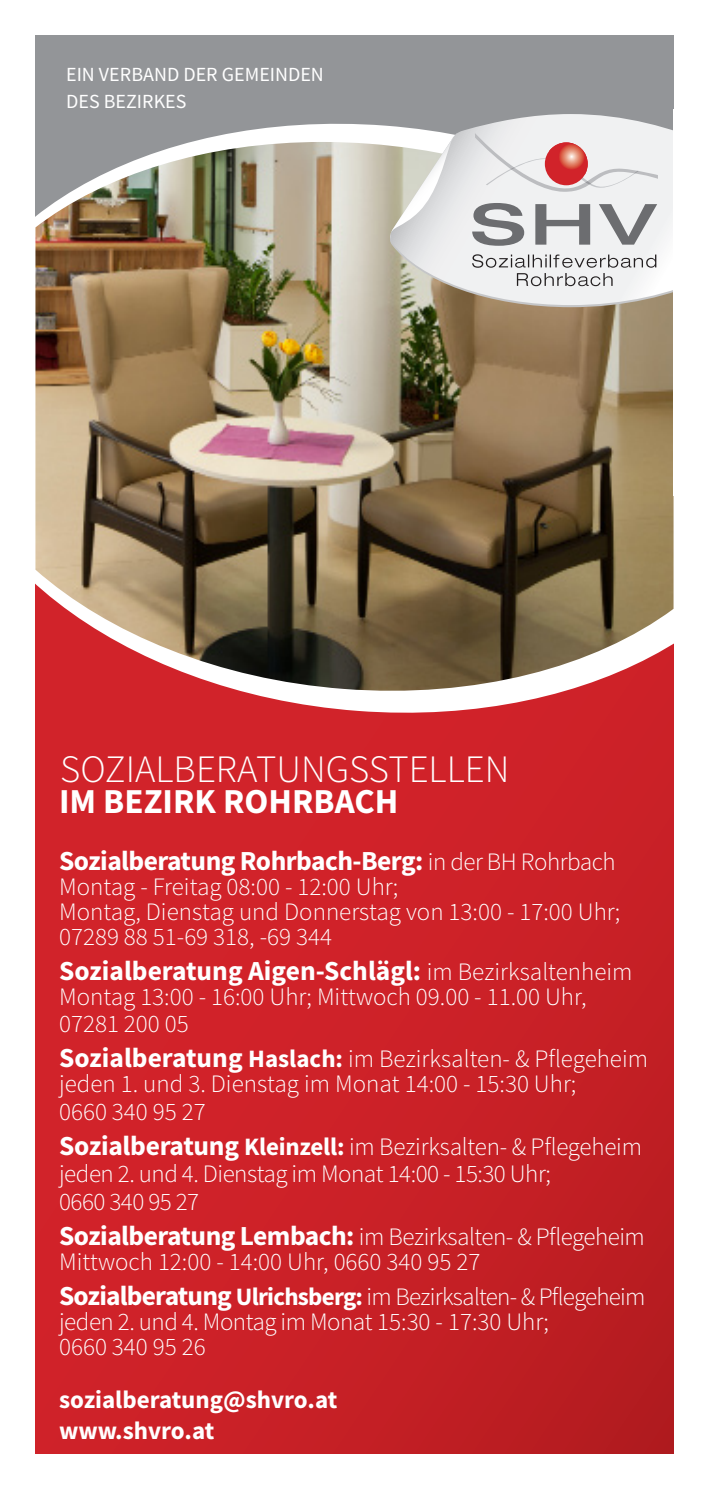
<style>
.page{position:relative;width:709px;height:1489px;background:#fff}
.page>*{position:absolute;margin:0;border:0;box-sizing:border-box;transform-origin:0 0}
.t1{font:300 38.75px "Source Sans Pro";color:#fff}
.t2{font:700 35px "Source Sans Pro";color:#fff}
.t3{font:700 27.5px "Source Sans Pro";color:#fff}
.t4{font:700 27.5px "Source Sans Pro";letter-spacing:-.02em;color:#fff}
.t5{font:300 25px/25px "Source Sans Pro";color:#fff}
.t6{font:300 25px/25px "Source Sans Pro";letter-spacing:-.02em;color:#fff}
.t7{font:700 25px/30px "Source Sans Pro";color:#fff}
.t8{font:20px/27.5px "Source Sans Pro";color:#fff}
.s1{font-weight:300;font-size:25px}
.s2{font-weight:700;font-size:27.5px}
.s3{font-weight:700}
</style>
<div class="page">
<div style="left:35px;top:35px;width:638px;height:1418px;background:linear-gradient(to right,#d4232b,#c21f24)"></div>
<div style="left:35px;top:35px;width:638px;height:377px;background:#939598"></div>
<svg style="left:35px;top:123px;width:638px;height:605px;fill:#d1232a"></svg>
<svg style="left:35px;top:126px;width:638px;height:580px"></svg>
<img style="left:35px;top:142px;width:638px;height:557px">
<svg style="left:390px;top:114px;width:283px;height:191px"></svg>
<svg style="left:390px;top:133px;width:67px;height:106px"></svg>
<svg style="left:472px;top:203px;width:185px;height:43px"></svg>
<svg style="left:472px;top:254px;width:184px;height:32px"></svg>
<svg style="left:475px;top:133px;width:183px;height:61px"></svg>
<p class="t8" style="left:66px;top:61px;width:259px">EIN VERBAND DER GEMEINDEN<br>DES BEZIRKES</p>
<h1 class="t1" style="left:60px;top:746px;width:451px">SOZIALBERATUNGSSTELLEN</h1>
<h2 class="t2" style="left:59px;top:778px;width:341px">IM BEZIRK ROHRBACH</h2>
<p class="t4" style="left:59px;top:842px;width:558px">Sozialberatung Rohrbach-Berg: <span class="s1">in der BH Rohrbach</span></p>
<p class="t5" style="left:59px;top:874px;width:562px">Montag - Freitag 08:00 - 12:00 Uhr;<br>Montag, Dienstag und Donnerstag von 13:00 - 17:00 Uhr;<br>07289 88 51-69 318, -69 344</p>
<p class="t3" style="left:59px;top:952px;width:575px">Sozialberatung Aigen-Schlägl: <span class="s1">im Bezirksaltenheim</span></p>
<p class="t5" style="left:59px;top:982px;width:529px;line-height:27.5px">Montag 13:00 - 16:00 Uhr; Mittwoch 09.00 - 11.00 Uhr,<br>07281 200 05</p>
<p class="t5" style="left:59px;top:1046px;width:590px"><span class="s2">Sozialberatung</span> <span class="s3">Haslach:</span> im Bezirksalten- &amp; Pflegeheim jeden 1. und 3. Dienstag im Monat 14:00 - 15:30 Uhr;</p>
<p class="t5" style="left:59px;top:1094px;width:584px;line-height:35px">0660 340 95 27<br><span class="s2">Sozialberatung</span> <span class="s3">Kleinzell:</span> im Bezirksalten- &amp; Pflegeheim</p>
<p class="t6" style="left:59px;top:1160px;width:493px;line-height:27.5px">jeden 2. und 4. Dienstag im Monat 14:00 - 15:30 Uhr;<br>0660 340 95 27</p>
<p class="t5" style="left:59px;top:1224px;width:587px"><span class="s2">Sozialberatung Lembach:</span> im Bezirksalten- &amp; Pflegeheim<br>Mittwoch 12:00 - 14:00 Uhr, 0660 340 95 27</p>
<p class="t6" style="left:59px;top:1284px;width:588px"><span class="s2">Sozialberatung</span> <span class="s3">Ulrichsberg:</span> im Bezirksalten- &amp; Pflegeheim jeden 2. und 4. Montag im Monat 15:30 - 17:30 Uhr;<br>0660 340 95 26</p>
<p class="t7" style="left:59px;top:1384px;width:280px">sozialberatung@shvro.at www.shvro.at</p>
</div>
